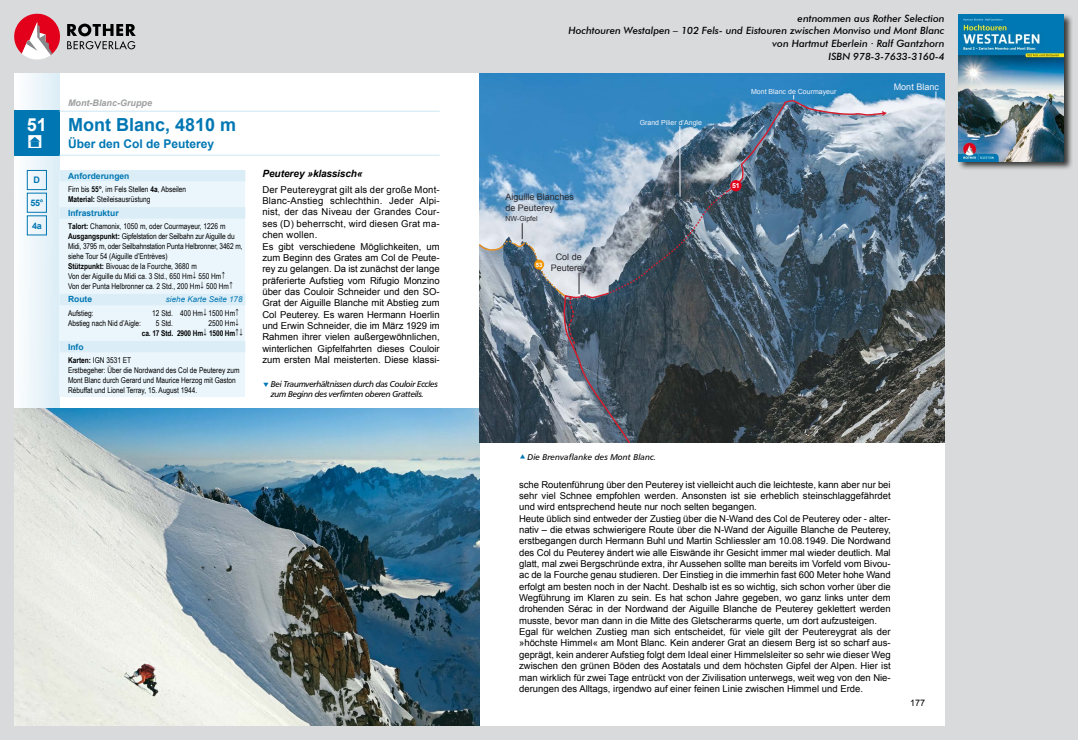
<style>
.page{position:relative;width:1078px;height:740px;background:#fff}
.page>*{position:absolute;margin:0;border:0;box-sizing:border-box;transform-origin:0 0}
.t1{font:700 18px "Arial";color:#0077b3}
.t2{font:700 18px "Arial";color:#fff}
.t3{font:700 12px "Arial";color:#0077b3}
.t4{font:italic 500 10px/12.6px "Futura BT";color:#000;text-align:right}
.t5{font:italic 700 10px "Arial";letter-spacing:-.015em;color:#000}
.t6{font:9.5px/11.3px "Arial";color:#000}
.t7{font:9px/10.8px "Arial";color:#2a292d;text-align:center}
.t8{font:italic 700 9px "Arial";color:#9c9e9f}
.t9{font:9px "Arial";color:#f2f3fa}
.t10{font:700 9px "Arial";color:#0077b3}
.t11{font:9px "Arial";color:#000}
.t12{font:8.5px/10px "Humanist 777 BT Italic B";letter-spacing:-.04em;color:#000}
.t13{font:700 8.5px "Arial";color:#0077b3}
.t14{font:8.5px "Humanist 777 BT Italic B";color:#000}
.t15{font:8px/9.9px "Arial Narrow";color:#000}
.t16{font:700 8px "Arial Narrow";letter-spacing:-.015em;color:#000}
.t17{font:italic 8px "Arial";color:#0077b3}
.t18{font:7px "Arial";color:#f2f3fa}
.t19{font:7px "Arial";color:#2a292d}
.t20{font:700 7px "Arial";color:#fff}
.t21{font:700 6px "Arial";color:#fff}
.s1{font-weight:700}
</style>
<div class="page">
<div style="left:0;top:0;width:1077px;height:740px;background:#d9dadb"></div>
<svg style="left:14px;top:14px;width:122px;height:46px"></svg>
<div style="left:957px;top:13px;width:116px;height:158px;background:#000;opacity:.75"></div>
<img style="left:958px;top:14px;width:105px;height:147px">
<div style="left:14px;top:74px;width:930px;height:652px;background:#fff"></div>
<div style="left:14px;top:74px;width:46px;height:652px;background:linear-gradient(to right,#fafcfe,#daecf5)"></div>
<div style="left:14px;top:111px;width:46px;height:45px;background:#0077b3"></div>
<hr style="left:60px;top:111px;width:379px;height:1px;background:#dbedf6">
<hr style="left:60px;top:154px;width:379px;height:2px;background:#dbedf6">
<div style="left:27px;top:170px;width:20px;height:20px;border:1px solid #0077b3"></div>
<div style="left:27px;top:193px;width:20px;height:20px;border:1px solid #0077b3"></div>
<div style="left:27px;top:215px;width:20px;height:20px;border:1px solid #0077b3"></div>
<div style="left:60px;top:170px;width:185px;height:227px;background:#ebf6fc"></div>
<div style="left:60px;top:170px;width:185px;height:11px;background:#dbedf6"></div>
<div style="left:60px;top:207px;width:185px;height:12px;background:#dbedf6"></div>
<div style="left:60px;top:294px;width:185px;height:11px;background:#dbedf6"></div>
<div style="left:60px;top:341px;width:185px;height:11px;background:#dbedf6"></div>
<img style="left:14px;top:408px;width:465px;height:318px">
<img style="left:479px;top:74px;width:465px;height:368px">
<svg style="left:935px;top:91px;width:1px;height:12px"></svg>
<img style="left:479px;top:95px;width:407px;height:347px">
<div style="left:730px;top:180px;width:11px;height:11px;background:#e2001a;border-radius:50%"></div>
<div style="left:534px;top:260px;width:10px;height:10px;background:#f39400;border-radius:50%"></div>
<h1 class="t2" style="left:27px;top:112px;width:22px">51</h1>
<p class="t10" style="left:34px;top:174px;width:8px">D</p>
<p class="t10" style="left:30px;top:197px;width:14px">55°</p>
<p class="t10" style="left:32px;top:219px;width:11px">4a</p>
<p class="t8" style="left:68px;top:96px;width:85px">Mont-Blanc-Gruppe</p>
<h1 class="t1" style="left:68px;top:112px;width:170px">Mont Blanc, 4810 m</h1>
<p class="t3" style="left:68px;top:135px;width:148px">Über den Col de Peuterey</p>
<p class="t13" style="left:68px;top:170px;width:63px">Anforderungen</p>
<p class="t15" style="left:68px;top:184px;width:120px">Firn bis <span class="s1">55°</span>, im Fels Stellen <span class="s1">4a</span>, Abseilen<br><span class="s1">Material:</span> Steileisausrüstung</p>
<p class="t13" style="left:68px;top:207px;width:52px">Infrastruktur</p>
<p class="t15" style="left:68px;top:221px;width:176px"><span class="s1">Talort:</span> Chamonix, 1050 m, oder Courmayeur, 1226 m <span class="s1">Ausgangspunkt:</span> Gipfelstation der Seilbahn zur Aiguille du Midi, 3795 m, oder Seilbahnstation Punta Helbronner, 3462 m, siehe Tour 54 (Aiguille d’Entrèves)<br><span class="s1">Stützpunkt:</span> Bivouac de la Fourche, 3680 m<br>Von der Aiguille du Midi ca. 3 Std., 650 Hm↓ 550 Hm↑<br>Von der Punta Helbronner ca. 2 Std., 200 Hm↓ 500 Hm↑</p>
<p class="t13" style="left:68px;top:293px;width:26px">Route</p>
<p class="t17" style="left:166px;top:294px;width:78px">siehe Karte Seite 178</p>
<p class="t15" style="left:68px;top:308px;width:27px">Aufstieg:</p>
<p class="t15" style="left:152px;top:308px;width:88px">12 Std. 400 Hm↓ 1500 Hm↑</p>
<p class="t15" style="left:68px;top:318px;width:74px">Abstieg nach Nid d’Aigle:</p>
<p class="t15" style="left:156px;top:318px;width:19px">5 Std.</p>
<p class="t15" style="left:208px;top:318px;width:32px">2500 Hm↓</p>
<p class="t16" style="left:142px;top:327px;width:103px">ca. 17 Std. 2900 Hm↓ 1500 Hm↑↓</p>
<p class="t13" style="left:68px;top:341px;width:17px">Info</p>
<p class="t15" style="left:68px;top:355px;width:173px"><span class="s1">Karten:</span> IGN 3531 ET<br>Erstbegeher: Über die Nordwand des Col de Peuterey zum Mont Blanc durch Gerard und Maurice Herzog mit Gaston Rébuffat und Lionel Terray, 15. August 1944.</p>
<p class="t5" style="left:262px;top:167px;width:101px">Peuterey »klassisch«</p>
<p class="t6" style="left:262px;top:184px;width:179px">Der Peutereygrat gilt als der große Mont-Blanc-Anstieg schlechthin. Jeder Alpi&shy;nist, der das Niveau der Grandes Cour&shy;ses (D) beherrscht, wird diesen Grat ma&shy;chen wollen.<br>Es gibt verschiedene Möglichkeiten, um zum Beginn des Grates am Col de Peute&shy;rey zu gelangen. Da ist zunächst der lange präferierte Aufstieg vom Rifugio Monzino über das Couloir Schneider und den SO-Grat der Aiguille Blanche mit Abstieg zum Col Peuterey. Es waren Hermann Hoerlin und Erwin Schneider, die im März 1929 im Rahmen ihrer vielen außergewöhnlichen, winterlichen Gipfelfahrten dieses Couloir zum ersten Mal meisterten. Diese klassi-</p>
<p class="t12" style="left:271px;top:379px;width:168px">Bei Traumverhältnissen durch das Couloir Eccles zum Beginn des verfirnten oberen Gratteils.</p>
<p class="t4" style="left:568px;top:12px;width:377px">entnommen aus Rother Selection<br>Hochtouren Westalpen – 102 Fels- und Eistouren zwischen Monviso und Mont Blanc von Hartmut Eberlein · Ralf Gantzhorn<br>ISBN 978-3-7633-3160-4</p>
<p class="t7" style="left:505px;top:191px;width:70px;text-align:left">Aiguille Blanches de Peuterey</p>
<p class="t19" style="left:505px;top:214px;width:34px">NW-Gipfel</p>
<p class="t21" style="left:535px;top:261px;width:8px">53</p>
<p class="t7" style="left:550px;top:252px;width:38px">Col de<br>Peuterey</p>
<p class="t18" style="left:639px;top:118px;width:64px">Grand Pilier d’Angle</p>
<p class="t18" style="left:751px;top:87px;width:87px">Mont Blanc de Courmayeur</p>
<p class="t20" style="left:732px;top:181px;width:9px">51</p>
<p class="t9" style="left:893px;top:81px;width:47px">Mont Blanc</p>
<p class="t14" style="left:527px;top:452px;width:130px">Die Brenvaflanke des Mont Blanc.</p>
<p class="t6" style="left:519px;top:479px;width:373px">sche Routenführung über den Peuterey ist vielleicht auch die leichteste, kann aber nur bei sehr viel Schnee empfohlen werden. Ansonsten ist sie erheblich steinschlaggefährdet und wird entsprechend heute nur noch selten begangen.<br>Heute üblich sind entweder der Zustieg über die N-Wand des Col de Peuterey oder - alter&shy;nativ – die etwas schwierigere Route über die N-Wand der Aiguille Blanche de Peuterey, erstbegangen durch Hermann Buhl und Martin Schliessler am 10.08.1949. Die Nordwand des Col du Peuterey ändert wie alle Eiswände ihr Gesicht immer mal wieder deutlich. Mal glatt, mal zwei Bergschründe extra, ihr Aussehen sollte man bereits im Vorfeld vom Bivou&shy;ac de la Fourche genau studieren. Der Einstieg in die immerhin fast 600 Meter hohe Wand erfolgt am besten noch in der Nacht. Deshalb ist es so wichtig, sich schon vorher über die Wegführung im Klaren zu sein. Es hat schon Jahre gegeben, wo ganz links unter dem drohenden Sérac in der Nordwand der Aiguille Blanche de Peuterey geklettert werden musste, bevor man dann in die Mitte des Gletscherarms querte, um dort aufzusteigen.<br>Egal für welchen Zustieg man sich entscheidet, für viele gilt der Peutereygrat als der »höchste Himmel« am Mont Blanc. Kein anderer Grat an diesem Berg ist so scharf aus&shy;geprägt, kein anderer Aufstieg folgt dem Ideal einer Himmelsleiter so sehr wie dieser Weg zwischen den grünen Böden des Aostatals und dem höchsten Gipfel der Alpen. Hier ist man wirklich für zwei Tage entrückt von der Zivilisation unterwegs, weit weg von den Nie&shy;derungen des Alltags, irgendwo auf einer feinen Linie zwischen Himmel und Erde.</p>
<p class="t11" style="left:909px;top:697px;width:17px">177</p>
</div>
